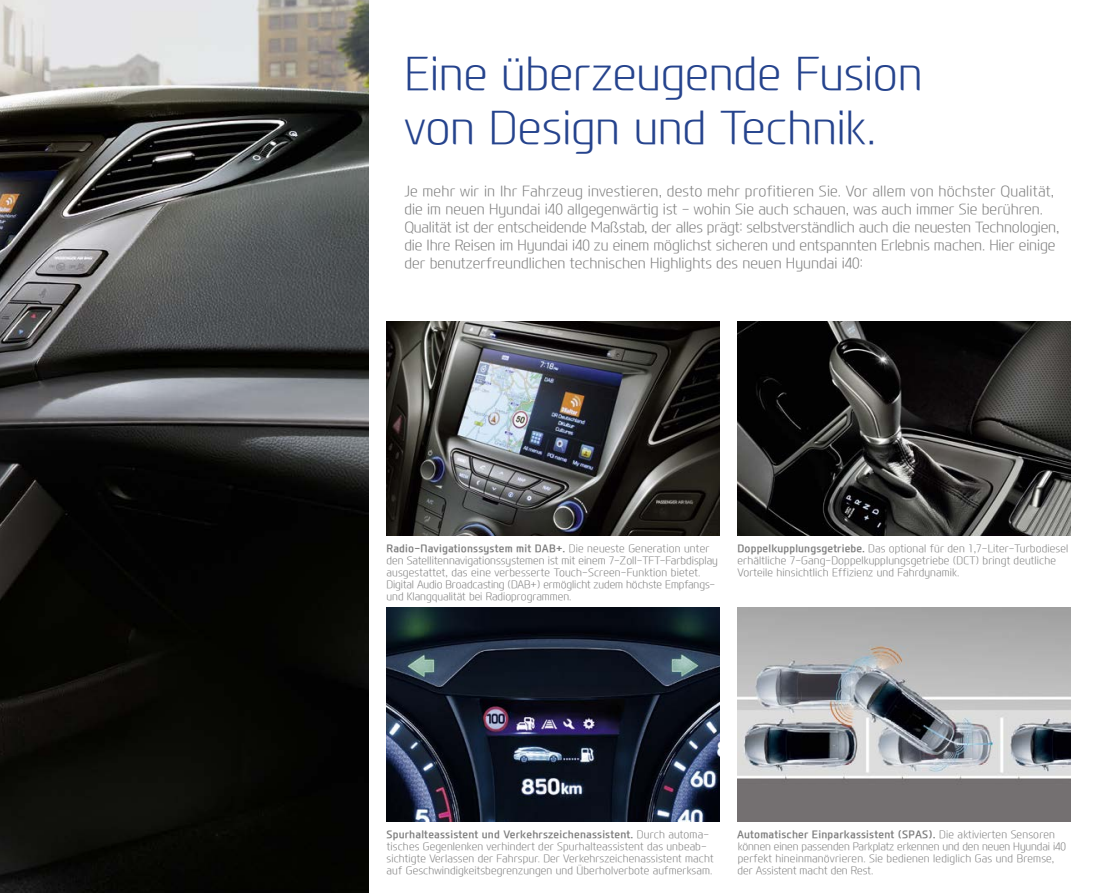
<style>
.page{position:relative;width:1106px;height:893px;background:#fff}
.page>*{position:absolute;margin:0;border:0;box-sizing:border-box;transform-origin:0 0}
.t1{font:300 45px/53.6px "Modern H Eco";letter-spacing:-.005em;color:#25438d}
.t2{font:300 14.4px/17.9px "Modern H Eco";color:#7c7c7c}
.t3{font:300 10.5px/12px "Modern H Eco";letter-spacing:.01em;color:#7c7c7c}
.t4{font:700 10.5px "Modern H";letter-spacing:.015em;color:#7c7c7c}
.t5{font:300 10.5px/12px "Modern H Eco";letter-spacing:-.01em;color:#7c7c7c}
.s1{font-family:"Modern H Eco";font-weight:300}
.s2{font-family:"Modern H";font-weight:700}
</style>
<div class="page">
<img style="left:0;top:0;width:368px;height:893px">
<img style="left:386px;top:321px;width:333px;height:215px">
<img style="left:737px;top:607px;width:333px;height:214px">
<img style="left:386px;top:607px;width:333px;height:214px">
<img style="left:737px;top:321px;width:333px;height:215px">
<h1 class="t1" style="left:404px;top:46px;width:520px">Eine überzeugende Fusion von Design und Technik.</h1>
<p class="t2" style="left:404px;top:182px;width:656px">Je mehr wir in Ihr Fahrzeug investieren, desto mehr profitieren Sie. Vor allem von höchster Qualität, die im neuen Hyundai i40 allgegenwärtig ist - wohin Sie auch schauen, was auch immer Sie berühren.<br>Qualität ist der entscheidende Maßstab, der alles prägt: selbstverständlich auch die neuesten Technologien, die Ihre Reisen im Hyundai i40 zu einem möglichst sicheren und entspannten Erlebnis machen. Hier einige der benutzerfreundlichen technischen Highlights des neuen Hyundai i40:</p>
<p class="t4" style="left:386px;top:541px;width:324px">Radio-Navigationssystem mit DAB+. <span class="s1">Die neueste Generation unter</span></p>
<p class="t3" style="left:386px;top:554px;width:333px">den Satellitennavigationssystemen ist mit einem 7-Zoll-TFT-Farbdisplay ausgestattet, das eine verbesserte Touch-Screen-Funktion bietet.<br>Digital Audio Broadcasting (DAB+) ermöglicht zudem höchste Empfangs&shy;und Klangqualität bei Radioprogrammen.</p>
<p class="t3" style="left:737px;top:542px;width:332px"><span class="s2">Doppelkupplungsgetriebe.</span> Das optional für den 1,7-Liter-Turbodiesel erhältliche 7-Gang-Doppelkupplungsgetriebe (DCT) bringt deutliche<br>Vorteile hinsichtlich Effizienz und Fahrdynamik.</p>
<p class="t4" style="left:386px;top:827px;width:324px">Spurhalteassistent und Verkehrszeichenassistent. <span class="s1">Durch automa-</span></p>
<p class="t3" style="left:386px;top:840px;width:328px">tisches Gegenlenken verhindert der Spurhalteassistent das unbeab&shy;sichtigte Verlassen der Fahrspur. Der Verkehrszeichenassistent macht auf Geschwindigkeitsbegrenzungen und Überholverbote aufmerksam.</p>
<p class="t4" style="left:737px;top:827px;width:319px">Automatischer Einparkassistent (SPAS). <span class="s1">Die aktivierten Sensoren</span></p>
<p class="t5" style="left:737px;top:840px;width:330px">können einen passenden Parkplatz erkennen und den neuen Hyundai i40 perfekt hineinmanövrieren. Sie bedienen lediglich Gas und Bremse, der Assistent macht den Rest.</p>
</div>
